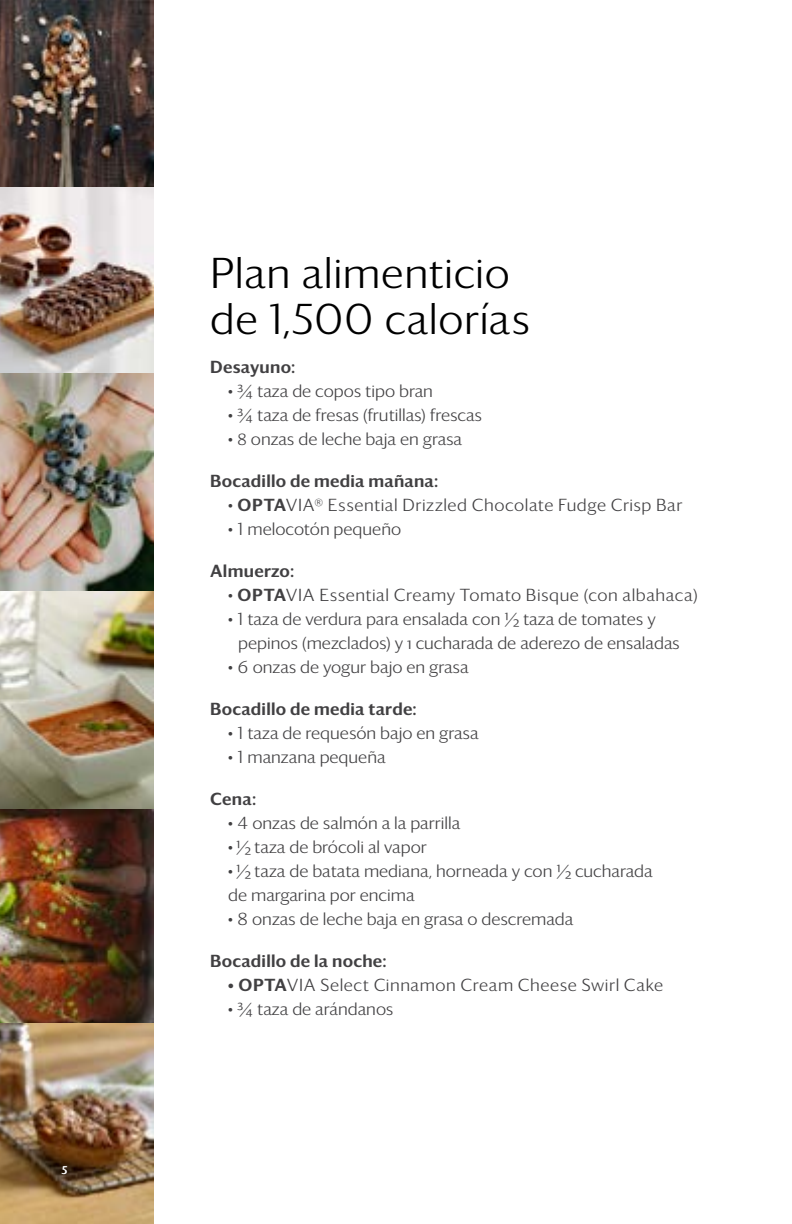
<style>
.page{position:relative;width:792px;height:1224px;background:#fff}
.page>*{position:absolute;margin:0;border:0;box-sizing:border-box;transform-origin:0 0}
.t1{font:300 42px/46px "Darby Sans";letter-spacing:.015em;color:#000}
.t2{font:300 17px/24px "Darby Sans";color:#414042}
.t3{font:300 17px "Darby Sans";letter-spacing:.03em;color:#414042}
.t4{font:500 17px "Darby Sans";letter-spacing:.015em;color:#414042}
.t5{font:300 17px "Darby Sans";letter-spacing:.035em;color:#414042}
.t6{font:12px "Darby Sans Medium TSFL";color:#fff}
.s1{font-weight:500}
</style>
<div class="page">
<img style="left:0;top:187px;width:153px;height:1037px">
<img style="left:0;top:0;width:153px;height:187px">
<p class="t6" style="left:62px;top:1160px;width:7px">5</p>
<h1 class="t1" style="left:210px;top:249px;width:321px">Plan alimenticio de 1,500 calorías</h1>
<p class="t4" style="left:210px;top:354px;width:87px">Desayuno:</p>
<p class="t2" style="left:228px;top:378px;width:206px">• ¾ taza de copos tipo bran</p>
<p class="t2" style="left:228px;top:402px;width:255px">• ¾ taza de fresas (frutillas) frescas</p>
<p class="t2" style="left:228px;top:426px;width:235px">• 8 onzas de leche baja en grasa</p>
<p class="t4" style="left:210px;top:468px;width:230px">Bocadillo de media mañana:</p>
<p class="t3" style="left:228px;top:493px;width:456px">• <span class="s1">OPTA</span>VIA® Essential Drizzled Chocolate Fudge Crisp Bar</p>
<p class="t2" style="left:228px;top:516px;width:174px">• 1 melocotón pequeño</p>
<p class="t4" style="left:210px;top:558px;width:85px">Almuerzo:</p>
<p class="t3" style="left:228px;top:583px;width:471px">• <span class="s1">OPTA</span>VIA Essential Creamy Tomato Bisque (con albahaca)</p>
<p class="t2" style="left:238px;top:606px;width:443px;text-indent:-10px">• 1 taza de verdura para ensalada con ½ taza de tomates y pepinos (mezclados) y 1 cucharada de aderezo de ensaladas</p>
<p class="t2" style="left:228px;top:654px;width:242px">• 6 onzas de yogur bajo en grasa</p>
<p class="t4" style="left:210px;top:696px;width:208px">Bocadillo de media tarde:</p>
<p class="t2" style="left:228px;top:720px;width:252px">• 1 taza de requesón bajo en grasa</p>
<p class="t2" style="left:228px;top:744px;width:159px">• 1 manzana pequeña</p>
<p class="t4" style="left:210px;top:786px;width:48px">Cena:</p>
<p class="t2" style="left:228px;top:810px;width:234px">• 4 onzas de salmón a la parrilla</p>
<p class="t2" style="left:228px;top:834px;width:200px">• ½ taza de brócoli al vapor</p>
<p class="t2" style="left:228px;top:858px;width:426px">• ½ taza de batata mediana, horneada y con ½ cucharada de margarina por encima</p>
<p class="t2" style="left:228px;top:906px;width:347px">• 8 onzas de leche baja en grasa o descremada</p>
<p class="t4" style="left:210px;top:948px;width:178px">Bocadillo de la noche:</p>
<p class="t5" style="left:228px;top:973px;width:437px"><span class="s1">• OPTA</span>VIA Select Cinnamon Cream Cheese Swirl Cake</p>
<p class="t2" style="left:228px;top:996px;width:167px">• ¾ taza de arándanos</p>
</div>
